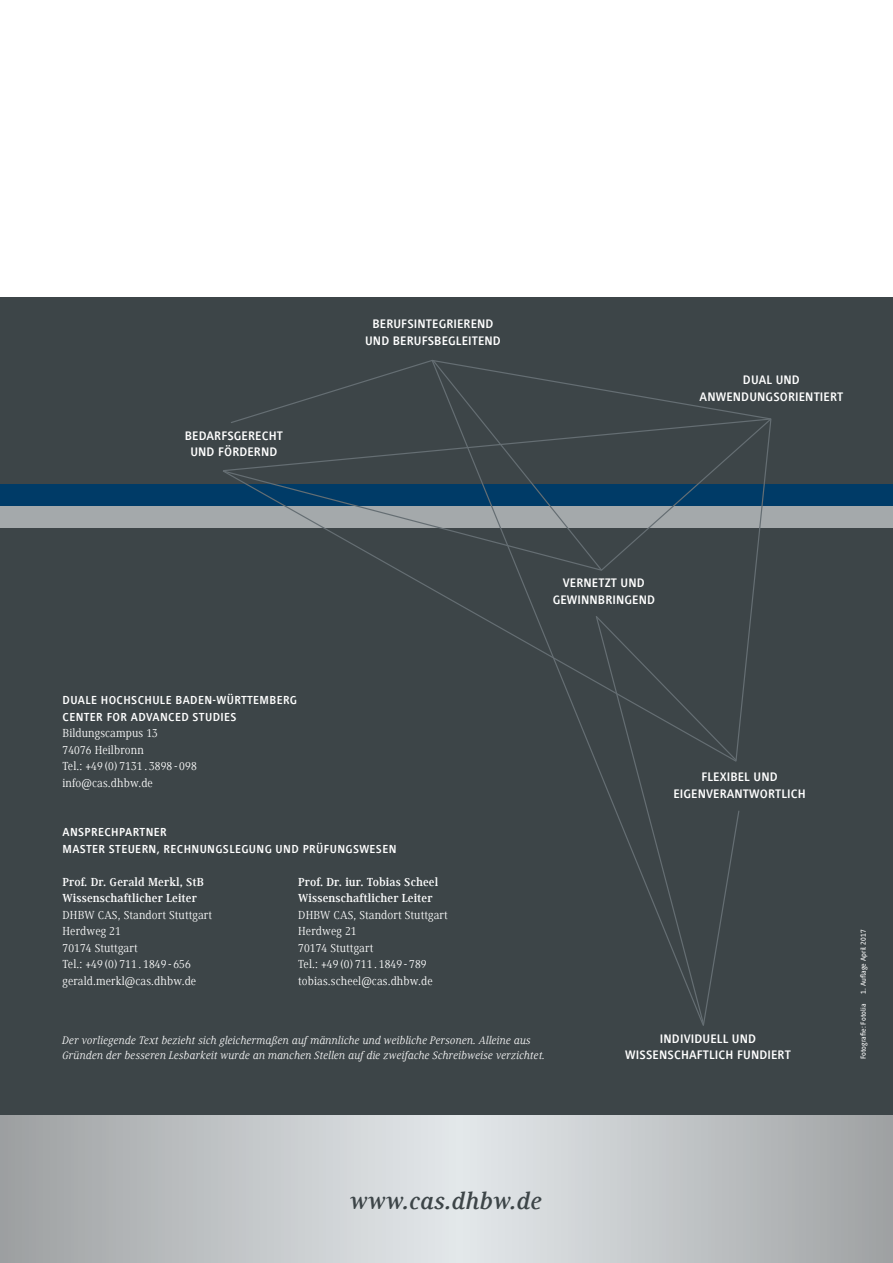
<style>
.page{position:relative;width:893px;height:1263px;background:#fff}
.page>*{position:absolute;margin:0;border:0;box-sizing:border-box;transform-origin:0 0}
.t1{font:italic 700 24px "Generis Serif Com";letter-spacing:.01em;color:#3d4548}
.t2{font:700 12.75px/16.5px "Generis Simple Com";letter-spacing:.01em;color:#fff}
.t3{font:12px/16.5px "Generis Serif Com";letter-spacing:.01em;color:#fff}
.t4{font:700 12px/16.5px "Generis Simple Com";letter-spacing:.03em;color:#fff}
.t5{font:700 12px/16.5px "Generis Serif Com";letter-spacing:.01em;color:#fff}
.t6{font:italic 11.25px/15px "Generis Serif Com";letter-spacing:.01em;color:#fff}
.t7{font:500 7.5px "Generis Simple Com";letter-spacing:.01em;color:#fff}
</style>
<div class="page">
<div style="left:0;top:298px;width:893px;height:187px;background:#3d4548"></div>
<div style="left:0;top:506px;width:893px;height:610px;background:#3d4548"></div>
<svg style="left:0;top:1116px;width:892px;height:147px;background:#c1c4c6"></svg>
<hr style="left:892px;top:1116px;width:1px;height:147px;background:#9ea0a2">
<div style="left:0;top:485px;width:893px;height:21px;background:#003b67"></div>
<div style="left:0;top:506px;width:893px;height:21px;background:#a4a9ab"></div>
<svg style="left:222px;top:360px;width:550px;height:666px"></svg>
<p class="t2" style="left:185px;top:427px;width:99px;text-align:center">BEDARFSGERECHT<br>UN D FÖRDERND</p>
<p class="t2" style="left:372px;top:316px;width:49px">BERUFSINTEG</p>
<p class="t2" style="left:365px;top:316px;width:130px;text-indent:81px">RIEREN D<br>UN D BERUFSBEGLEITEN</p>
<p class="t2" style="left:493px;top:332px;width:9px">D</p>
<p class="t2" style="left:700px;top:372px;width:102px;text-indent:43px">DUAL UN D<br>ANWEN DUNG</p>
<p class="t2" style="left:773px;top:388px;width:29px">SORIENTIE</p>
<p class="t2" style="left:830px;top:388px;width:14px">RT</p>
<p class="t2" style="left:553px;top:575px;width:94px;text-indent:10px">VERNETZT UN D<br>GEWINN BRINGEN</p>
<p class="t2" style="left:647px;top:591px;width:9px">D</p>
<p class="t4" style="left:63px;top:692px;width:236px;text-indent:90px">ULE BADEN-WÜRTTEMBERG<br>CENTER FOR ADVANCED STUDIES</p>
<p class="t3" style="left:63px;top:725px;width:136px">Bildungscampus 13<br>74076 Heilbronn<br>Tel.: +49 (0) 7131 . 3898 - 098 info@cas.dhbw.de</p>
<p class="t4" style="left:63px;top:824px;width:104px">ANSPRECH PARTNER<br>MAS</p>
<p class="t4" style="left:63px;top:692px;width:62px">DUALE HOCHSCH</p>
<p class="t4" style="left:86px;top:841px;width:312px">TER STEUERN, RECH NUNGSLEGUNG UND PRÜFUNGSWESEN</p>
<p class="t5" style="left:63px;top:874px;width:143px">Prof. Dr. Gerald Merkl, StB<br>Wissenschaftlicher Leiter</p>
<p class="t3" style="left:63px;top:907px;width:151px">DHBW CAS, Standort Stuttgart<br>Herdweg 21<br>70174 Stuttgart<br>Tel.: +49 (0) 711 . 1849 - 656 gerald.merkl@cas.dhbw.de</p>
<p class="t5" style="left:298px;top:874px;width:142px">Prof. Dr. iur. Tobias Scheel<br>Wissenschaftlicher Leiter</p>
<p class="t3" style="left:298px;top:907px;width:151px">DHBW CAS, Standort Stuttgart<br>Herdweg 21<br>70174 Stuttgart<br>Tel.: +49 (0) 711 . 1849 - 789 tobias.scheel@cas.dhbw.de</p>
<p class="t6" style="left:63px;top:1033px;width:484px">Der vorliegende Text bezieht sich gleichermaßen auf männliche und weibliche Personen. Alleine aus<br>Gründen der besseren Lesbarkeit wurde an manchen Stellen auf die zweifache Schreibweise verzichtet.</p>
<p class="t2" style="left:701px;top:769px;width:78px">FLEXIBEL UN D</p>
<p class="t2" style="left:673px;top:785px;width:8px">EIGEN</p>
<p class="t2" style="left:706px;top:785px;width:101px">VERANTWORTLI CH</p>
<p class="t2" style="left:625px;top:1030px;width:167px;text-indent:107px">UN D<br>WISSENSCHAFTLICH FUN DIERT</p>
<p class="t2" style="left:660px;top:1030px;width:50px">IN DIVIDUELL</p>
<p class="t7" style="left:859px;top:994px;width:66px;rotate:-90deg">1. Auflage April 2017</p>
<p class="t7" style="left:859px;top:1059px;width:57px;rotate:-90deg">Fotografie: Fotolia</p>
<h1 class="t1" style="left:350px;top:1188px;width:193px">www.cas.dhbw.de</h1>
</div>
